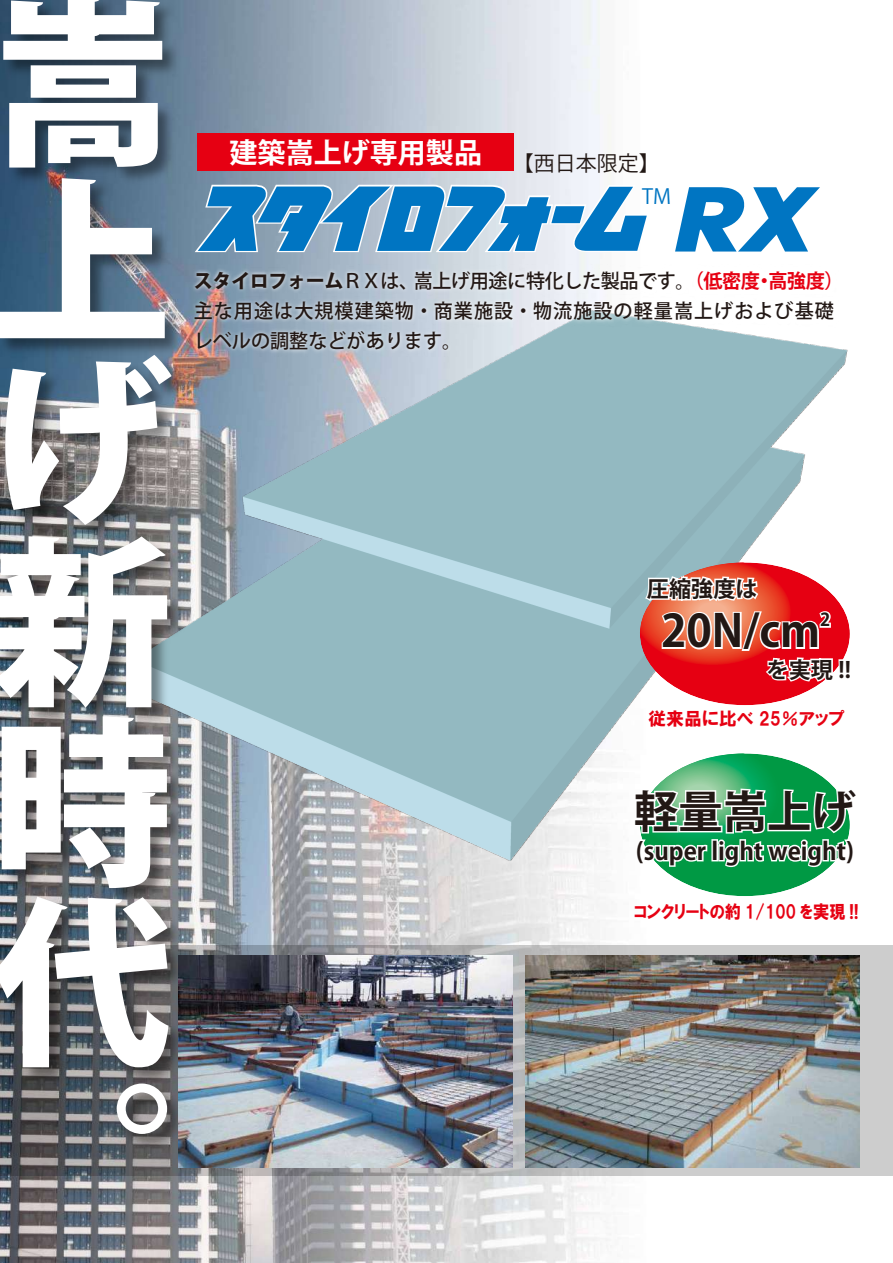
<style>
.page{position:relative;width:893px;height:1263px;background:#fff}
.page>*{position:absolute;margin:0;border:0;box-sizing:border-box;transform-origin:0 0}
.t1{font:800 180px/180px "Koz Go Pr 6 N";color:#fff;text-align:justify}
.t2{font:700 44.25px "Koz Go Pr 6 N";color:#221815}
.t3{font:700 28.05px "Koz Go Pr 6 N";color:#fff}
.t4{font:700 24px "Koz Go Pr 6 N";color:#221815}
.t5{font:700 22.2px "Koz Go Pr 6 N";color:#221815}
.t6{font:21px "Koz Go Pr 6 N";color:#221815}
.t7{font:20.7px "Koz Go Pr 6 N";color:#0075c2}
.t8{font:500 19.5px/30px "Koz Go Pr 6 N";letter-spacing:.025em;color:#221815}
.t9{font:18px "HGP Soei Kakugothic UB";color:#e60012;scale:.9 1}
.t10{font:18px "HGP Soei Kakugothic UB";color:#e60012}
.t11{font:700 17.7px "Koz Go Pr 6 N";color:#221815}
.s1{font-weight:800}
.s2{font-weight:700;color:#e60012}
</style>
<div class="page">
<img style="left:0;top:0;width:674px;height:1263px">
<img style="left:193px;top:255px;width:655px;height:618px">
<svg style="left:193px;top:945px;width:700px;height:230px;background:#babbbc"></svg>
<div style="left:198px;top:133px;width:316px;height:38px;background:#e60012"></div>
<img style="left:0;top:0;width:193px;height:1183px">
<img style="left:178px;top:955px;width:334px;height:212px">
<svg style="left:192px;top:164px;width:628px;height:91px"></svg>
<svg style="left:640px;top:450px;width:210px;height:255px"></svg>
<div style="left:838px;top:659px;width:7px;height:15px;border:3px solid #fff"></div>
<div style="left:838px;top:672px;width:7px;height:7px;border:3px solid #fff;border-radius:50%"></div>
<div style="left:845px;top:672px;width:6px;height:7px;border:3px solid #fff;border-radius:50%"></div>
<svg style="left:632px;top:753px;width:218px;height:162px"></svg>
<img style="left:187px;top:265px;width:654px;height:107px">
<img style="left:526px;top:955px;width:334px;height:212px">
<h1 class="t1" style="left:-8px;top:-2px;width:182px">嵩上げ新時代。</h1>
<h3 class="t3" style="left:230px;top:137px;width:254px">建築嵩上げ専用製品</h3>
<p class="t6" style="left:513px;top:151px;width:148px">【西日本限定】</p>
<p class="t7" style="left:642px;top:185px;width:30px">TM</p>
<p class="t8" style="left:194px;top:266px;width:652px"><span class="s1">スタイロフォーム</span>ＲＸは、嵩上げ用途に特化した製品です。<span class="s2">（低密度・高強度）</span>主な用途は大規模建築物・商業施設・物流施設の軽量嵩上げおよび基礎レベルの調整などがあります。</p>
<p class="t5" style="left:647px;top:576px;width:112px">圧縮強度は</p>
<h2 class="t2" style="left:661px;top:606px;width:160px">20N/cm</h2>
<p class="t11" style="left:820px;top:610px;width:12px">2</p>
<p class="t5" style="left:767px;top:657px;width:86px">を実現 !!</p>
<p class="t10" style="left:648px;top:710px;width:198px">従来品に比べ 25％アップ</p>
<h2 class="t2" style="left:634px;top:787px;width:223px">軽量嵩上げ</h2>
<p class="t4" style="left:636px;top:838px;width:220px">(super light weight)</p>
<p class="t9" style="left:634px;top:902px;width:251px">コンクリートの約 1/100 を実現 !!</p>
</div>
